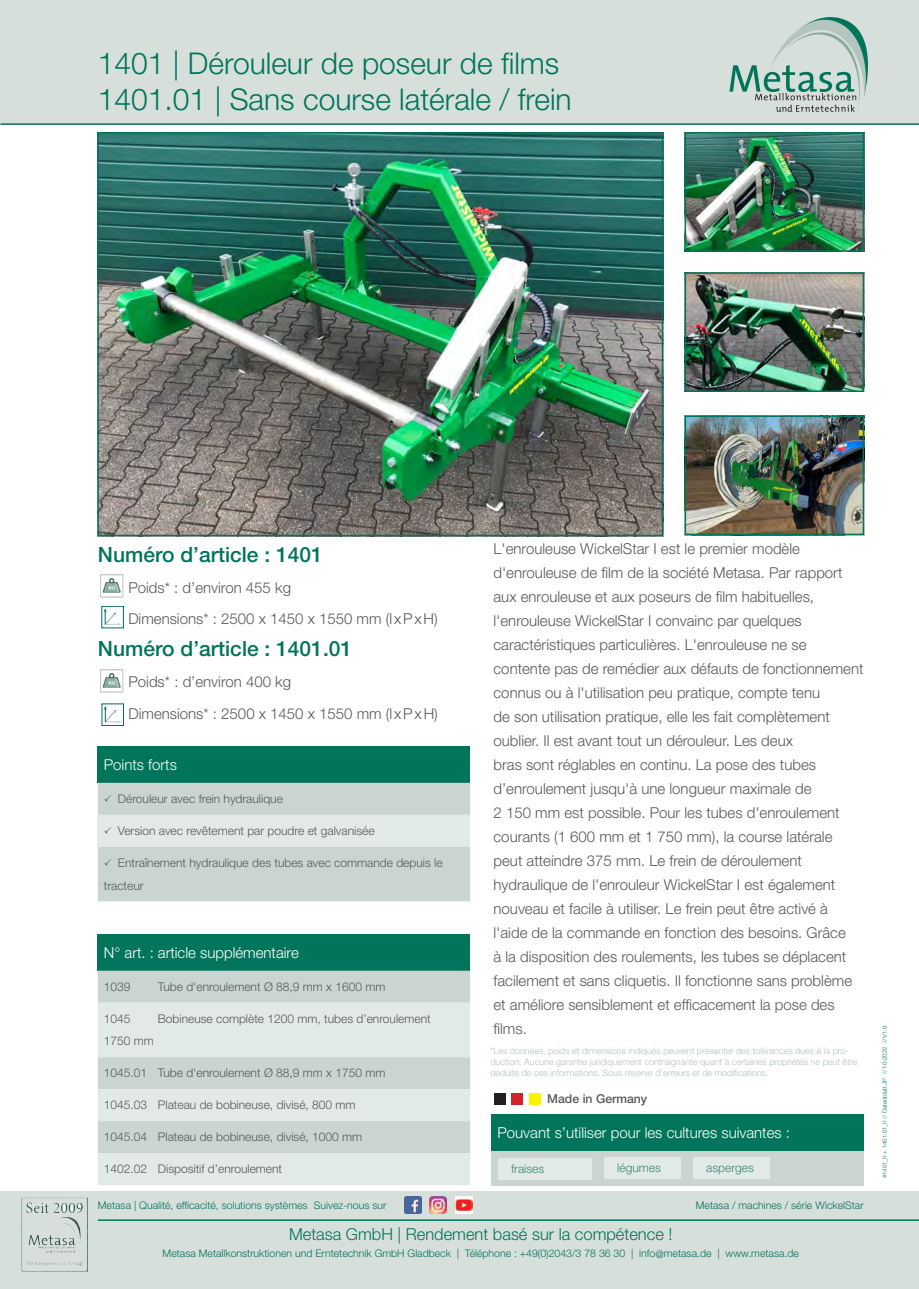
<style>
.page{position:relative;width:919px;height:1289px;background:#fff}
.page>*{position:absolute;margin:0;border:0;box-sizing:border-box;transform-origin:0 0}
.t1{font:300 30px/36px "Helvetica Neue LT Std";color:#01745c}
.t2{font:500 21px "Helvetica Neue LT Std";color:#01745c}
.t3{font:300 16.5px "Helvetica Neue LT Std";color:#01745c}
.t4{font:300 15px/24px "Helvetica Neue LT Std";color:#57585a}
.t5{font:300 15px "Helvetica Neue LT Std";color:#fff}
.t6{font:500 12.3px "Helvetica Neue LT Std";color:#57585a}
.t7{font:300 12px/22.5px "Helvetica Neue LT Std";color:#57585a}
.t8{font:300 12px "Helvetica Neue LT Std";color:#3a8674}
.t9{font:300 10.5px "Helvetica Neue LT Std";color:#01745c}
.t10{font:300 9px/10.8px "Helvetica Neue LT Std";color:#b3c3bc}
.t11{font:300 6px "Helvetica Neue LT Std";color:#01745c}
</style>
<div class="page">
<div style="left:0;top:1191px;width:918px;height:97px;background:#d7dfda"></div>
<div style="left:0;top:0;width:918px;height:123px;background:#d7dfda"></div>
<hr style="left:0;top:123px;width:918px;height:2px;background:#01745c">
<hr style="left:98px;top:1219px;width:820px;height:1px;background:#01745c">
<img style="left:404px;top:1196px;width:17px;height:17px">
<img style="left:429px;top:1196px;width:17px;height:17px">
<img style="left:455px;top:1196px;width:17px;height:17px">
<svg style="left:729px;top:17px;width:139px;height:95px"></svg>
<img style="left:21px;top:1197px;width:67px;height:73px">
<div style="left:493px;top:1092px;width:12px;height:12px;background:#231f20"></div>
<div style="left:511px;top:1092px;width:12px;height:12px;background:#d1232a"></div>
<div style="left:529px;top:1092px;width:12px;height:12px;background:#fff101"></div>
<div style="left:98px;top:746px;width:372px;height:36px;background:#01745c"></div>
<div style="left:491px;top:1114px;width:372px;height:36px;background:#01745c"></div>
<div style="left:491px;top:1150px;width:372px;height:34px;background:#cad5d1"></div>
<div style="left:498px;top:1158px;width:94px;height:21px;background:#e2eae7"></div>
<div style="left:604px;top:1157px;width:77px;height:21px;background:#e2eae7"></div>
<div style="left:98px;top:934px;width:372px;height:36px;background:#01745c"></div>
<div style="left:98px;top:970px;width:372px;height:32px;background:#cad5d1"></div>
<svg style="left:98px;top:1002px;width:372px;height:182px;background:#d9e2df"></svg>
<div style="left:693px;top:1157px;width:77px;height:21px;background:#e2eae7"></div>
<img style="left:100px;top:574px;width:24px;height:24px">
<svg style="left:104px;top:608px;width:17px;height:18px"></svg>
<img style="left:100px;top:669px;width:24px;height:24px">
<svg style="left:104px;top:706px;width:17px;height:17px"></svg>
<img style="left:100px;top:135px;width:560px;height:398px">
<div style="left:97px;top:132px;width:566px;height:404px;border:2px solid #01745c"></div>
<img style="left:687px;top:418px;width:174px;height:114px">
<div style="left:684px;top:415px;width:180px;height:120px;border:2px solid #01745c"></div>
<img style="left:687px;top:275px;width:174px;height:114px">
<div style="left:684px;top:272px;width:180px;height:120px;border:2px solid #01745c"></div>
<img style="left:687px;top:135px;width:174px;height:114px">
<div style="left:684px;top:132px;width:180px;height:120px;border:2px solid #01745c"></div>
<svg style="left:98px;top:782px;width:372px;height:119px;background:#cfdad6"></svg>
<h1 class="t1" style="left:98px;top:44px;width:475px">1401 | Dérouleur de poseur de films<br>1401.01 | Sans course latérale / frein</h1>
<h2 class="t2" style="left:98px;top:541px;width:226px">Numéro d’article : 1401</h2>
<p class="t4" style="left:128px;top:571px;width:311px;line-height:31.5px">Poids* : d’environ 455 kg<br>Dimensions* : 2500 x 1450 x 1550 mm (l xPxH)</p>
<h2 class="t2" style="left:98px;top:636px;width:256px">Numéro d’article : 1401.01</h2>
<p class="t4" style="left:128px;top:665px;width:311px;line-height:31.5px">Poids* : d’environ 400 kg<br>Dimensions* : 2500 x 1450 x 1550 mm (l xPxH)</p>
<p class="t5" style="left:104px;top:755px;width:75px">Points forts</p>
<p class="t7" style="left:118px;top:787px;width:166px">Dérouleur avec frein hydraulique</p>
<p class="t7" style="left:118px;top:819px;width:258px">Version avec revêtement par poudre et galvanisée</p>
<p class="t7" style="left:104px;top:851px;width:340px;text-indent:14px">Entraînement hydraulique des tubes avec commande depuis le tracteur</p>
<p class="t5" style="left:104px;top:943px;width:196px">N° art. : article supplémentaire</p>
<p class="t7" style="left:104px;top:975px;width:28px">1039</p>
<p class="t7" style="left:158px;top:975px;width:229px">Tube d'enroulement Ø 88,9 mm x 1600 mm</p>
<p class="t7" style="left:104px;top:1007px;width:28px">1045</p>
<p class="t7" style="left:158px;top:1007px;width:274px">Bobineuse complète 1200 mm, tubes d’enroulement</p>
<p class="t7" style="left:104px;top:1029px;width:52px">1750 mm</p>
<p class="t7" style="left:104px;top:1061px;width:283px">1045.01 Tube d'enroulement Ø 88,9 mm x 1750 mm</p>
<p class="t7" style="left:104px;top:1093px;width:253px">1045.03 Plateau de bobineuse, divisé, 800 mm</p>
<p class="t7" style="left:104px;top:1125px;width:260px">1045.04 Plateau de bobineuse, divisé, 1000 mm</p>
<p class="t7" style="left:104px;top:1157px;width:180px">1402.02 Dispositif d’enroulement</p>
<p class="t9" style="left:98px;top:1198px;width:290px">Metasa | Qualité, efficacité, solutions systèmes Suivez-nous sur</p>
<p class="t4" style="left:493px;top:536px;width:371px">L'enrouleuse WickelStar I est le premier modèle d'enrouleuse de film de la société Metasa. Par rapport aux enrouleuse et aux poseurs de film habituelles, l'enrouleuse WickelStar I convainc par quelques caractéristiques particulières. L'enrouleuse ne se contente pas de remédier aux défauts de fonctionnement connus ou à l'utilisation peu pratique, compte tenu<br>de son utilisation pratique, elle les fait complètement oublier. Il est avant tout un dérouleur. Les deux<br>bras sont réglables en continu. La pose des tubes d’enroulement jusqu'à une longueur maximale de<br>2 150 mm est possible. Pour les tubes d'enroulement courants (1 600 mm et 1 750 mm), la course latérale peut atteindre 375 mm. Le frein de déroulement hydraulique de l'enrouleur WickelStar I est également nouveau et facile à utiliser. Le frein peut être activé à l'aide de la commande en fonction des besoins. Grâce<br>à la disposition des roulements, les tubes se déplacent facilement et sans cliquetis. Il fonctionne sans problème et améliore sensiblement et efficacement la pose des films.</p>
<p class="t10" style="left:490px;top:1045px;width:368px">*Les données, poids et dimensions indiqués peuvent présenter des tolérances dues à la pro&shy;duction. Aucune garantie juridiquement contraignante quant à certaines propriétés ne peut être déduite de ces informations. Sous réserve d'erreurs et de modifications.</p>
<p class="t6" style="left:547px;top:1091px;width:101px">Made in Germany</p>
<p class="t5" style="left:497px;top:1123px;width:294px">Pouvant s’utiliser pour les cultures suivantes :</p>
<p class="t8" style="left:511px;top:1161px;width:35px">fraises</p>
<p class="t8" style="left:617px;top:1160px;width:45px">légumes</p>
<p class="t8" style="left:706px;top:1160px;width:49px">asperges</p>
<p class="t9" style="left:695px;top:1198px;width:169px">Metasa / machines / série WickelStar</p>
<p class="t3" style="left:289px;top:1223px;width:385px">Metasa GmbH | Rendement basé sur la compétence !</p>
<p class="t9" style="left:162px;top:1246px;width:637px">Metasa Metallkonstruktionen und Erntetechnik GmbH Gladbeck | Téléphone : +49(0)2043/3 78 36 30 | info@metasa.de | www.metasa.de</p>
<p class="t11" style="left:881px;top:1178px;width:154px;rotate:-90deg">#1401_fr + 1401.01_fr // Datenblatt JP // 10-2022 // V1.0</p>
</div>
